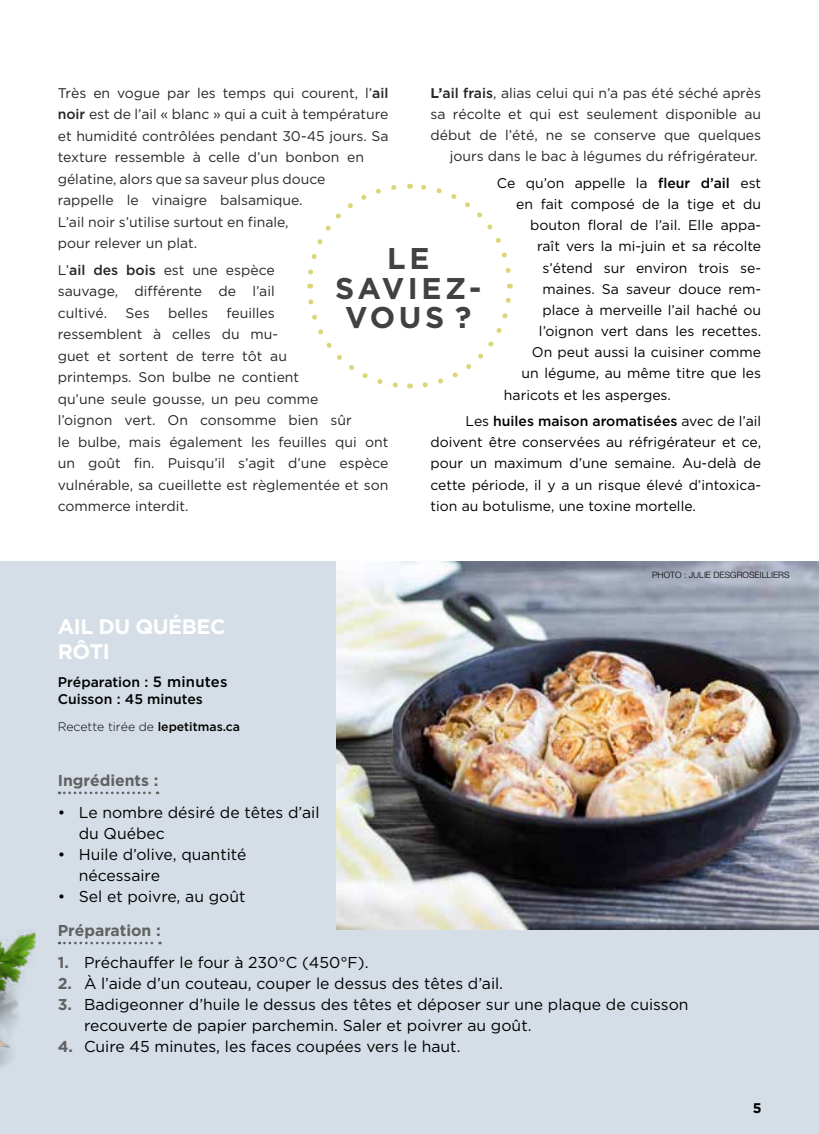
<style>
.page{position:relative;width:819px;height:1134px;background:#fff}
.page>*{position:absolute;margin:0;border:0;box-sizing:border-box;transform-origin:0 0}
.t1{font:700 29.93px/29.9px "Gotham";letter-spacing:.12em;color:#414042;text-align:center}
.t2{font:700 21px/25.2px "Gotham";letter-spacing:-.025em;color:#fff}
.t3{font:15.75px/21px "Gotham";color:#000}
.t4{font:700 15.75px "Gotham";color:#616161}
.t5{font:14px/21.5px "Gotham";color:#262626;text-align:justify}
.t6{font:14px/21.2px "Gotham";color:#000;text-align:justify}
.t7{font:14px/21.5px "Gotham";color:#26282a}
.t8{font:500 14px/17.5px "Gotham";color:#000}
.t9{font:700 14px "Gotham";color:#000}
.t10{font:300 12.25px "Gotham HTF";color:#000}
.t11{font:300 8.75px "Helvetica Neue LT Std";color:#000}
.s1{color:#262626}
.s2{font-weight:500;color:#262626}
.s3{font-weight:500}
.s4{font-weight:700}
.s5{font-size:14.88px}
.s6{font-weight:700;color:#616161}
</style>
<div class="page">
<div style="left:0;top:562px;width:819px;height:572px;background:#d5dee6"></div>
<img style="left:0;top:932px;width:36px;height:135px">
<img style="left:336px;top:562px;width:483px;height:367px">
<svg style="left:59px;top:792px;width:99px;height:2px"></svg>
<svg style="left:59px;top:942px;width:102px;height:2px"></svg>
<svg style="left:422px;top:284px;width:91px;height:104px"></svg>
<svg style="left:410px;top:183px;width:101px;height:90px"></svg>
<svg style="left:307px;top:185px;width:90px;height:104px"></svg>
<svg style="left:308px;top:299px;width:103px;height:90px"></svg>
<p class="t7" style="left:58px;top:82px;width:332px"><span class="s1">Très en vogue par les temps qui courent, l’</span><span class="s2">ail noir</span> <span class="s1">est de l’ail « blanc » qui a cuit</span> à température et humidité contrôlées pendant 30-45 jours. Sa texture ressemble à celle d’un bonbon en gélatine, alors que sa saveur plus douce<br>rappelle le vinaigre balsamique.<br>L’ail noir s’utilise surtout en finale,<br>pour relever un plat.</p>
<p class="t5" style="left:58px;top:259px;width:219px">L’<span class="s3">ail des bois</span> est une espèce sauvage, différente de l’ail cultivé.</p>
<p class="t5" style="left:430px;top:82px;width:332px;text-align:right"><span class="s4">L’</span><span class="s3">ail frais</span>, alias celui qui n’a pas été séché après sa récolte et qui est seulement disponible au début de l’été, ne se conserve que quelques jours dans le bac à légumes du réfrigérateur.</p>
<p class="t6" style="left:497px;top:172px;width:266px">Ce qu’on appelle la <span class="s3">fleur d’ail</span> est</p>
<p class="t6" style="left:516px;top:193px;width:247px">en fait composé de la tige et du</p>
<p class="t6" style="left:530px;top:214px;width:233px">bouton floral de l’ail. Elle appa-</p>
<p class="t6" style="left:537px;top:236px;width:225px">raît vers la mi-juin et sa récolte</p>
<p class="t6" style="left:542px;top:257px;width:220px">s’étend sur environ trois se-</p>
<p class="t6" style="left:542px;top:278px;width:220px">maines. Sa saveur douce rem-</p>
<p class="t6" style="left:542px;top:299px;width:220px">place à merveille l’ail haché ou</p>
<p class="t6" style="left:539px;top:320px;width:224px">l’oignon vert dans les recettes.</p>
<p class="t6" style="left:532px;top:341px;width:231px">On peut aussi la cuisiner comme</p>
<p class="t6" style="left:521px;top:363px;width:241px">un légume, au même titre que les</p>
<p class="t6" style="left:504px;top:384px;width:169px">haricots et les asperges.</p>
<p class="t6" style="left:430px;top:410px;width:332px;text-indent:35px">Les <span class="s3">huiles maison aromatisées</span> avec de l’ail doivent être conservées au réfrigérateur et ce, pour un maximum d’une semaine. Au-delà de cette période, il y a un risque élevé d’intoxica&shy;tion au botulisme, une toxine mortelle.</p>
<h1 class="t1" style="left:335px;top:242px;width:148px">LE<br>SAVIEZ-<br>VOUS ?</h1>
<p class="t5" style="left:58px;top:302px;width:332px;text-align:left;text-indent:169px">feuilles<br>ressemblent à celles du mu-<br>guet et sortent de terre tôt au<br>printemps. Son bulbe ne contient<br>qu’une seule gousse, un peu comme<br>l’oignon vert. On consomme bien sûr<br>le bulbe, mais également les feuilles qui ont un goût fin. Puisqu’il s’agit d’une espèce vulnérable, sa cueillette est règlementée et son commerce interdit.</p>
<p class="t5" style="left:126px;top:302px;width:26px">Ses</p>
<p class="t5" style="left:168px;top:302px;width:42px">belles</p>
<h2 class="t2" style="left:58px;top:613px;width:169px">AIL DU QUÉBEC<br>RÔTI</h2>
<p class="t8" style="left:58px;top:673px;width:171px">Préparation : <span class="s5">5 minutes<br></span>Cuisson : 45 minutes</p>
<p class="t10" style="left:58px;top:720px;width:184px">Recette tirée de <span class="s3">lepetitmas.ca</span></p>
<p class="t11" style="left:652px;top:570px;width:139px">PHOTO : JULIE DESGROSEILLIERS</p>
<p class="t4" style="left:58px;top:772px;width:102px">Ingrédients :</p>
<p class="t3" style="left:79px;top:801px;width:242px;text-indent:-21px">• Le nombre désiré de têtes d’ail du Québec</p>
<p class="t3" style="left:79px;top:843px;width:169px;text-indent:-21px">• Huile d’olive, quantité nécessaire</p>
<p class="t3" style="left:58px;top:885px;width:189px">• Sel et poivre, au goût</p>
<p class="t4" style="left:58px;top:922px;width:105px">Préparation :</p>
<p class="t3" style="left:58px;top:952px;width:312px"><span class="s6">1.</span> Préchauffer le four à 230°C (450°F).</p>
<p class="t3" style="left:58px;top:973px;width:447px"><span class="s6">2.</span> À l’aide d’un couteau, couper le dessus des têtes d’ail.</p>
<p class="t3" style="left:84px;top:994px;width:606px;text-indent:-26px"><span class="s6">3.</span> Badigeonner d’huile le dessus des têtes et déposer sur une plaque de cuisson recouverte de papier parchemin. Saler et poivrer au goût.</p>
<p class="t3" style="left:58px;top:1036px;width:404px"><span class="s6">4.</span> Cuire 45 minutes, les faces coupées vers le haut.</p>
<p class="t9" style="left:753px;top:1100px;width:10px">5</p>
</div>
